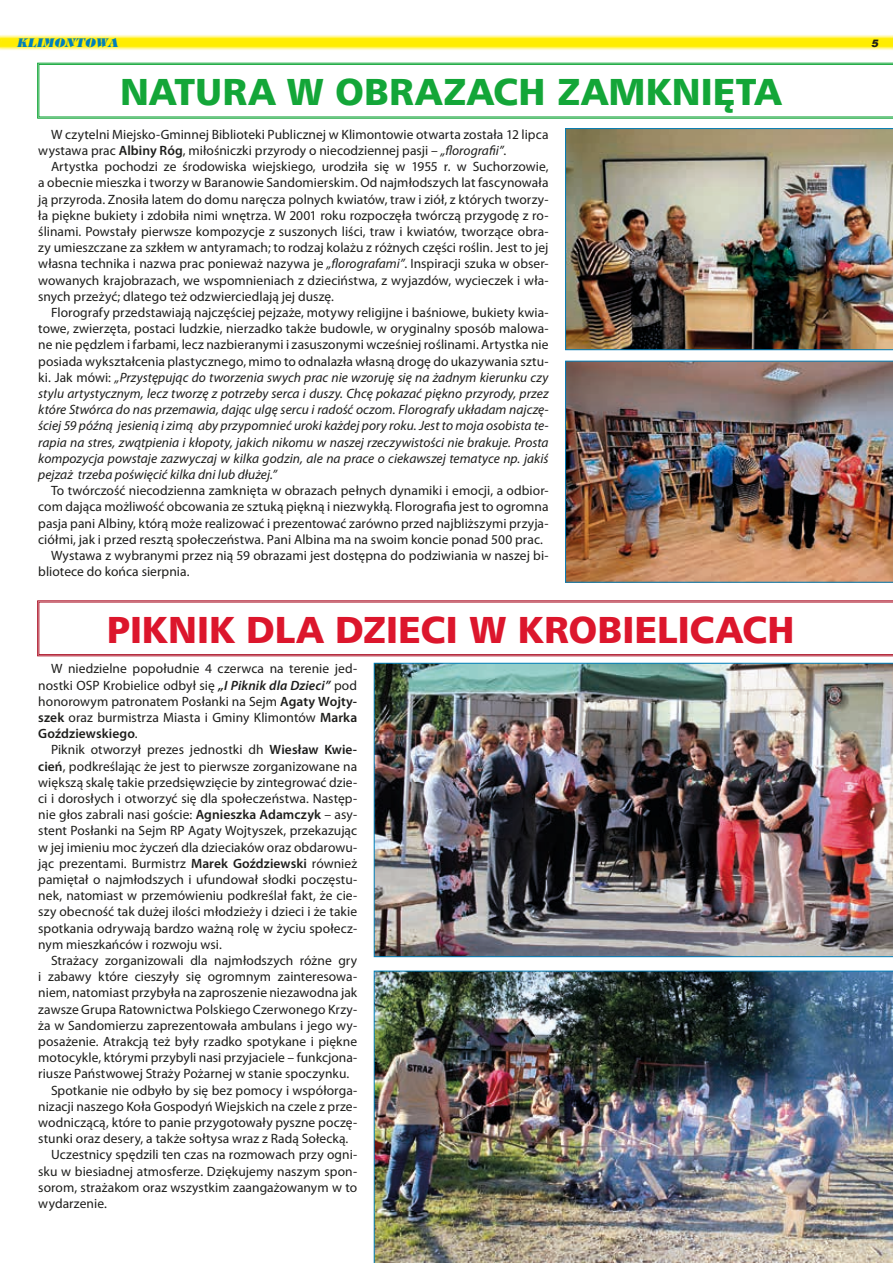
<style>
.page{position:relative;width:893px;height:1263px;background:#fff}
.page>*{position:absolute;margin:0;border:0;box-sizing:border-box;transform-origin:0 0}
.t1{font:36px "Humnst 777 Blk PL";color:#dc162c}
.t2{font:36px "Humnst 777 Blk PL";color:#13a638}
.t3{font:13.5px/16.2px "Myriad Pro";letter-spacing:.005em;color:#1d1d1b;text-align:justify}
.t4{font:italic 13.5px/16.2px "Myriad Pro";color:#1d1d1b;text-align:justify}
.t5{font:italic 800 12px "Timpani";color:#007fba}
.t6{font:italic 900 10.5px "Switzerland";color:#1d1d1b}
.s1{font-weight:600}
.s2{font-style:italic}
.s3{font-style:normal}
.s4{font-weight:600;font-style:italic}
</style>
<div class="page">
<svg style="left:0;top:35px;width:893px;height:15px;background:#fff13f"></svg>
<svg style="left:37px;top:63px;width:856px;height:55px;background:#61c37a"></svg>
<svg style="left:39px;top:64px;width:854px;height:53px"></svg>
<img style="left:565px;top:361px;width:328px;height:221px">
<img style="left:565px;top:128px;width:328px;height:222px">
<img style="left:374px;top:663px;width:519px;height:294px">
<img style="left:374px;top:971px;width:519px;height:292px">
<svg style="left:37px;top:600px;width:856px;height:56px;background:#c86471"></svg>
<svg style="left:39px;top:602px;width:854px;height:53px"></svg>
<p class="t5" style="left:17px;top:35px;width:104px">KLIMONTOWA</p>
<p class="t6" style="left:871px;top:37px;width:9px">5</p>
<h1 class="t2" style="left:120px;top:68px;width:663px">NATURA W OBRAZACH ZAMKNIĘTA</h1>
<p class="t3" style="left:38px;top:126px;width:512px;text-indent:13px">W czytelni Miejsko-Gminnej Biblioteki Publicznej w Klimontowie otwarta została 12 lipca wystawa prac <span class="s1">Albiny Róg</span>, miłośniczki przyrody o niecodziennej pasji – <span class="s2">„florografii”</span>.</p>
<p class="t3" style="left:38px;top:158px;width:512px;text-indent:13px">Artystka pochodzi ze środowiska wiejskiego, urodziła się w 1955 r. w Suchorzowie, a obecnie mieszka i tworzy w Baranowie Sandomierskim. Od najmłodszych lat fascynowała ją przyroda. Znosiła latem do domu naręcza polnych kwiatów, traw i ziół, z których tworzy&shy;ła piękne bukiety i zdobiła nimi wnętrza. W 2001 roku rozpoczęła twórczą przygodę z ro&shy;ślinami. Powstały pierwsze kompozycje z suszonych liści, traw i kwiatów, tworzące obra&shy;zy umieszczane za szkłem w antyramach; to rodzaj kolażu z różnych części roślin. Jest to jej własna technika i nazwa prac ponieważ nazywa je <span class="s2">„florografami”</span>. Inspiracji szuka w obser&shy;wowanych krajobrazach, we wspomnieniach z dzieciństwa, z wyjazdów, wycieczek i wła&shy;snych przeżyć; dlatego też odzwierciedlają jej duszę.</p>
<p class="t4" style="left:38px;top:304px;width:512px;text-indent:13px"><span class="s3">Florografy przedstawiają najczęściej pejzaże, motywy religijne i baśniowe, bukiety kwia&shy;towe, zwierzęta, postaci ludzkie, nierzadko także budowle, w oryginalny sposób malowa&shy;ne nie pędzlem i farbami, lecz nazbieranymi i zasuszonymi wcześniej roślinami. Artystka nie posiada wykształcenia plastycznego, mimo to odnalazła własną drogę do ukazywania sztu&shy;ki. Jak mówi:</span> „Przystępując do tworzenia swych prac nie wzoruję się na żadnym kierunku czy stylu artystycznym, lecz tworzę z potrzeby serca i duszy. Chcę pokazać piękno przyrody, przez które Stwórca do nas przemawia, dając ulgę sercu i radość oczom. Florografy układam najczę&shy;ściej 59 późną jesienią i zimą aby przypomnieć uroki każdej pory roku. Jest to moja osobista te&shy;rapia na stres, zwątpienia i kłopoty, jakich nikomu w naszej rzeczywistości nie brakuje. Prosta kompozycja powstaje zazwyczaj w kilka godzin, ale na prace o ciekawszej tematyce np. jakiś pejzaż trzeba poświęcić kilka dni lub dłużej.”</p>
<p class="t3" style="left:51px;top:482px;width:499px">To twórczość niecodzienna zamknięta w obrazach pełnych dynamiki i emocji, a odbior-</p>
<p class="t3" style="left:38px;top:498px;width:512px">com dająca możliwość obcowania ze sztuką piękną i niezwykłą. Florografia jest to ogromna</p>
<p class="t3" style="left:38px;top:515px;width:512px">pasja pani Albiny, którą może realizować i prezentować zarówno przed najbliższymi przyja-</p>
<p class="t3" style="left:38px;top:531px;width:506px">ciółmi, jak i przed resztą społeczeństwa. Pani Albina ma na swoim koncie ponad 500 prac.</p>
<p class="t3" style="left:51px;top:547px;width:499px">Wystawa z wybranymi przez nią 59 obrazami jest dostępna do podziwiania w naszej bi-</p>
<p class="t3" style="left:38px;top:563px;width:153px">bliotece do końca sierpnia.</p>
<h1 class="t1" style="left:107px;top:606px;width:689px">PIKNIK DLA DZIECI W KROBIELICACH</h1>
<p class="t3" style="left:38px;top:660px;width:320px;text-indent:13px">W niedzielne popołudnie 4 czerwca na terenie jed&shy;nostki OSP Krobielice odbył się <span class="s4">„I Piknik dla Dzieci”</span> pod honorowym patronatem Posłanki na Sejm <span class="s1">Agaty Wojty&shy;szek</span> oraz burmistrza Miasta i Gminy Klimontów <span class="s1">Marka Goździewskiego</span>.</p>
<p class="t3" style="left:38px;top:741px;width:320px;text-indent:13px">Piknik otworzył prezes jednostki dh <span class="s1">Wiesław Kwie&shy;cień</span>, podkreślając że jest to pierwsze zorganizowane na większą skalę takie przedsięwzięcie by zintegrować dzie&shy;ci i dorosłych i otworzyć się dla społeczeństwa. Następ&shy;nie głos zabrali nasi goście: <span class="s1">Agnieszka Adamczyk</span> – asy&shy;stent Posłanki na Sejm RP Agaty Wojtyszek, przekazując w jej imieniu moc życzeń dla dzieciaków oraz obdarowu&shy;jąc prezentami. Burmistrz <span class="s1">Marek Goździewski</span> również pamiętał o najmłodszych i ufundował słodki poczęstu&shy;nek, natomiast w przemówieniu podkreślał fakt, że cie&shy;szy obecność tak dużej ilości młodzieży i dzieci i że takie spotkania odrywają bardzo ważną rolę w życiu społecz&shy;nym mieszkańców i rozwoju wsi.</p>
<p class="t3" style="left:51px;top:952px;width:308px">Strażacy zorganizowali dla najmłodszych różne gry</p>
<p class="t3" style="left:38px;top:968px;width:320px">i zabawy które cieszyły się ogromnym zainteresowa-</p>
<p class="t3" style="left:38px;top:984px;width:320px">niem, natomiast przybyła na zaproszenie niezawodna jak</p>
<p class="t3" style="left:38px;top:1001px;width:320px">zawsze Grupa Ratownictwa Polskiego Czerwonego Krzy-</p>
<p class="t3" style="left:38px;top:1017px;width:320px">ża w Sandomierzu zaprezentowała ambulans i jego wy-</p>
<p class="t3" style="left:38px;top:1033px;width:320px">posażenie. Atrakcją też były rzadko spotykane i piękne</p>
<p class="t3" style="left:38px;top:1049px;width:320px">motocykle, którymi przybyli nasi przyjaciele – funkcjona-</p>
<p class="t3" style="left:38px;top:1065px;width:313px">riusze Państwowej Straży Pożarnej w stanie spoczynku.</p>
<p class="t3" style="left:51px;top:1082px;width:308px">Spotkanie nie odbyło by się bez pomocy i współorga-</p>
<p class="t3" style="left:38px;top:1098px;width:320px">nizacji naszego Koła Gospodyń Wiejskich na czele z prze-</p>
<p class="t3" style="left:38px;top:1114px;width:320px">wodniczącą, które to panie przygotowały pyszne poczę-</p>
<p class="t3" style="left:38px;top:1130px;width:312px">stunki oraz desery, a także sołtysa wraz z Radą Sołecką.</p>
<p class="t3" style="left:51px;top:1146px;width:308px">Uczestnicy spędzili ten czas na rozmowach przy ogni-</p>
<p class="t3" style="left:38px;top:1163px;width:320px">sku w biesiadnej atmosferze. Dziękujemy naszym spon-</p>
<p class="t3" style="left:38px;top:1179px;width:320px">sorom, strażakom oraz wszystkim zaangażowanym w to</p>
<p class="t3" style="left:38px;top:1195px;width:70px">wydarzenie.</p>
</div>
